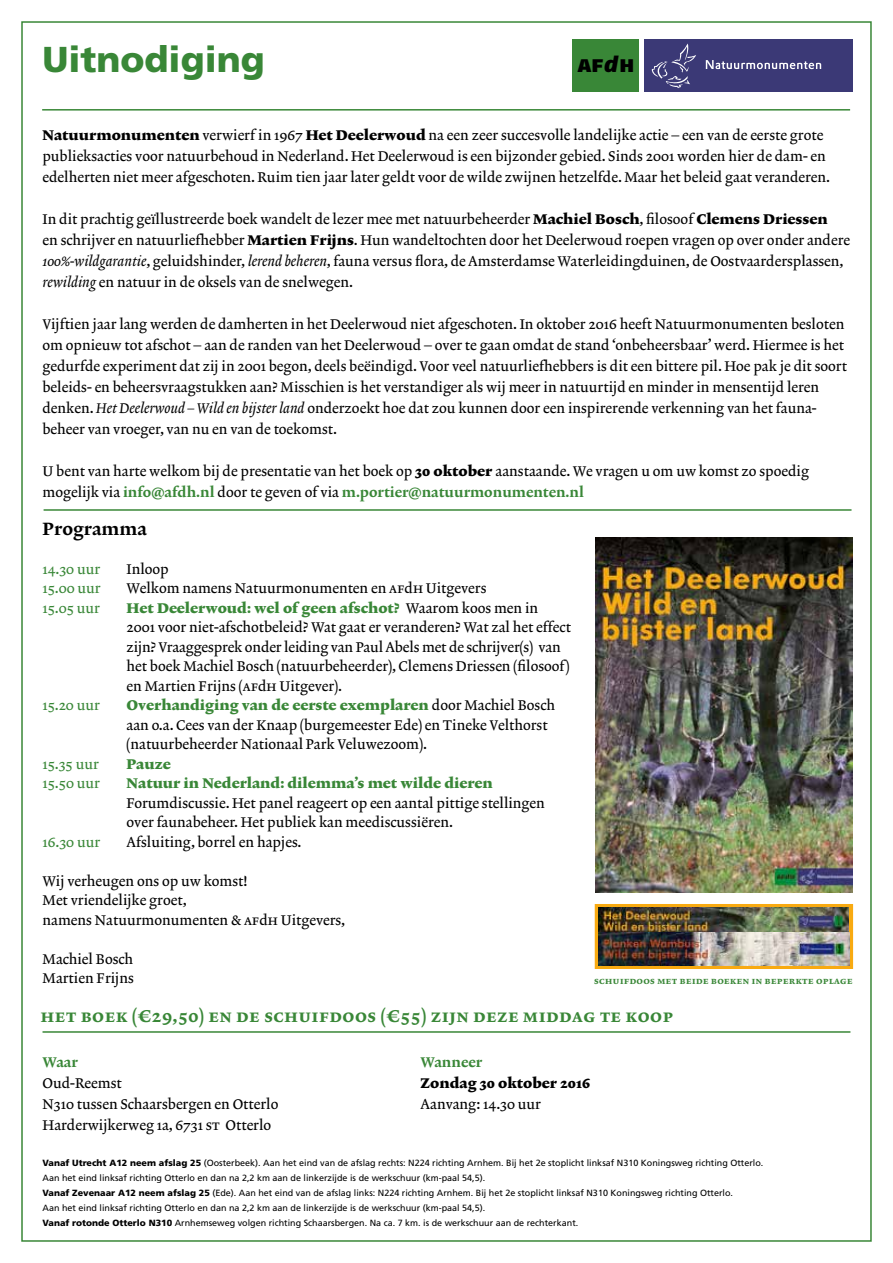
<style>
.page{position:relative;width:893px;height:1263px;background:#fff}
.page>*{position:absolute;margin:0;border:0;box-sizing:border-box;transform-origin:0 0}
.t1{font:900 36px "Frutiger";color:#398737}
.t2{font:22.8px "Fago No Black Caps";color:#000}
.t3{font:18px "Lexicon No 2 D Roman SC";letter-spacing:.045em;color:#398737}
.t4{font:18px "Lexicon No 2 D Roman Txt";color:#000}
.t5{font:14.25px/21px "Lexicon No 2 A Roman Txt";color:#000}
.t6{font:14.25px "Lexicon No 2 F Roman Txt";color:#398737}
.t7{font:14.25px "Lexicon No 2 D Roman Txt";color:#398737}
.t8{font:14.25px "Lexicon No 2 A Roman Txt";color:#398737}
.t9{font:14.25px "Lexicon No 2 F Roman Txt";color:#000}
.t10{font:9.75px "Lexicon No 2 D Roman SC";letter-spacing:.045em;color:#398737}
.t11{font:9px/15px "Frutiger";color:#000}
.s1{font-family:"Fago No";font-weight:900;font-style:italic}
.s2{font-family:"Lexicon No 2 F Roman Txt"}
.s3{font-family:"Lexicon No 2 A Italic Txt"}
.s4{font-family:"Lexicon No 2 A Roman Txt";color:#000}
.s5{font-family:"Lexicon No 2 A Roman SC"}
.s6{font-weight:900}
</style>
<div class="page">
<img style="left:595px;top:537px;width:257px;height:356px">
<hr style="left:42px;top:109px;width:808px;height:2px;background:#398737">
<hr style="left:44px;top:509px;width:807px;height:2px;background:#398737">
<hr style="left:43px;top:1031px;width:807px;height:2px;background:#398737">
<div style="left:572px;top:39px;width:67px;height:53px;background:#398737"></div>
<div style="left:644px;top:39px;width:209px;height:53px;background:#3b3976"></div>
<svg style="left:651px;top:44px;width:45px;height:44px"></svg>
<svg style="left:706px;top:60px;width:115px;height:9px"></svg>
<div style="left:595px;top:904px;width:258px;height:65px;border:4px solid #f8aa11"></div>
<img style="left:599px;top:907px;width:250px;height:59px">
<h1 class="t1" style="left:43px;top:38px;width:224px">Uitnodiging</h1>
<h2 class="t2" style="left:577px;top:51px;width:59px">af<span class="s1">d</span>h</h2>
<p class="t5" style="left:43px;top:125px;width:789px"><span class="s2">Natuurmonumenten</span> verwierf in 1967 <span class="s2">Het Deelerwoud</span> na een zeer succesvolle landelijke actie – een van de eerste grote publieksacties voor natuurbehoud in Nederland. Het Deelerwoud is een bijzonder gebied. Sinds 2001 worden hier de dam- en edelherten niet meer afgeschoten. Ruim tien jaar later geldt voor de wilde zwijnen hetzelfde. Maar het beleid gaat veranderen.</p>
<p class="t5" style="left:43px;top:209px;width:809px">In dit prachtig geïllustreerde boek wandelt de lezer mee met natuurbeheerder <span class="s2">Machiel Bosch</span>, filosoof <span class="s2">Clemens Driessen<br></span>en schrijver en natuurliefhebber <span class="s2">Martien Frijns</span>. Hun wandeltochten door het Deelerwoud roepen vragen op over onder andere <span class="s3">100%-wildgarantie</span>, geluidshinder, <span class="s3">lerend beheren</span>, fauna versus flora, de Amsterdamse Waterleidingduinen, de Oostvaardersplassen, <span class="s3">rewilding</span> en natuur in de oksels van de snelwegen.</p>
<p class="t5" style="left:43px;top:314px;width:806px">Vijftien jaar lang werden de damherten in het Deelerwoud niet afgeschoten. In oktober 2016 heeft Natuurmonumenten besloten om opnieuw tot afschot – aan de randen van het Deelerwoud – over te gaan omdat de stand ‘onbeheersbaar’ werd. Hiermee is het gedurfde experiment dat zij in 2001 begon, deels beëindigd. Voor veel natuurliefhebbers is dit een bittere pil. Hoe pak je dit soort beleids- en beheersvraagstukken aan? Misschien is het verstandiger als wij meer in natuurtijd en minder in mensentijd leren denken. <span class="s3">Het Deelerwoud – Wild en bijster land</span> onderzoekt hoe dat zou kunnen door een inspirerende verkenning van het fauna&shy;beheer van vroeger, van nu en van de toekomst.</p>
<p class="t5" style="left:43px;top:461px;width:768px">U bent van harte welkom bij de presentatie van het boek op <span class="s2">30 oktober</span> aanstaande. We vragen u om uw komst zo spoedig</p>
<p class="t7" style="left:43px;top:484px;width:543px"><span class="s4">mogelijk via</span> info@afdh.nl <span class="s4">door te geven of via</span> m.portier@natuurmonumenten.nl</p>
<p class="t4" style="left:43px;top:518px;width:106px">Programma</p>
<p class="t8" style="left:43px;top:560px;width:59px">14.30 uur</p>
<p class="t5" style="left:127px;top:559px;width:44px">Inloop</p>
<p class="t8" style="left:43px;top:580px;width:60px">15.00 uur</p>
<p class="t5" style="left:127px;top:578px;width:361px">Welkom namens Natuurmonumenten en <span class="s5">af</span>d<span class="s5">h</span> Uitgevers</p>
<p class="t8" style="left:43px;top:599px;width:59px">15.05 uur</p>
<p class="t6" style="left:127px;top:599px;width:413px">Het Deelerwoud: wel of geen afschot? <span class="s4">Waarom koos men in</span></p>
<p class="t5" style="left:127px;top:618px;width:446px;line-height:19.5px">2001 voor niet-afschotbeleid? Wat gaat er veranderen? Wat zal het effect zijn? Vraaggesprek onder leiding van Paul Abels met de schrijver(s) van het boek Machiel Bosch (natuurbeheerder), Clemens Driessen (filosoof) en Martien Frijns (<span class="s5">af</span>d<span class="s5">h</span> Uitgever).</p>
<p class="t8" style="left:43px;top:697px;width:59px">15.20 uur</p>
<p class="t6" style="left:127px;top:697px;width:430px">Overhandiging van de eerste exemplaren <span class="s4">door Machiel Bosch</span></p>
<p class="t5" style="left:127px;top:716px;width:423px;line-height:19.5px">aan o.a. Cees van der Knaap (burgemeester Ede) en Tineke Velthorst (natuurbeheerder Nationaal Park Veluwezoom).</p>
<p class="t8" style="left:43px;top:755px;width:58px">15.35 uur</p>
<p class="t6" style="left:127px;top:755px;width:46px">Pauze</p>
<p class="t8" style="left:43px;top:775px;width:59px">15.50 uur</p>
<p class="t6" style="left:127px;top:775px;width:368px">Natuur in Nederland: dilemma’s met wilde dieren</p>
<p class="t5" style="left:127px;top:794px;width:420px;line-height:19.5px">Forumdiscussie. Het panel reageert op een aantal pittige stellingen over faunabeheer. Het publiek kan meediscussiëren.</p>
<p class="t8" style="left:43px;top:833px;width:59px">16.30 uur</p>
<p class="t5" style="left:127px;top:832px;width:176px">Afsluiting, borrel en hapjes.</p>
<p class="t5" style="left:43px;top:872px;width:304px;line-height:19.5px">Wij verheugen ons op uw komst!<br>Met vriendelijke groet,<br>namens Natuurmonumenten &amp; <span class="s5">af</span>d<span class="s5">h</span> Uitgevers,</p>
<p class="t5" style="left:43px;top:950px;width:93px;line-height:19.5px">Machiel Bosch<br>Martien Frijns</p>
<p class="t10" style="left:594px;top:974px;width:260px">schuifdoos met beide boeken in beperkte oplage</p>
<p class="t3" style="left:41px;top:1005px;width:634px">het boek (€29,50) en de schuifdoos (€55) zijn deze middag te koop</p>
<p class="t7" style="left:43px;top:1054px;width:37px">Waar</p>
<p class="t7" style="left:421px;top:1054px;width:63px">Wanneer</p>
<p class="t5" style="left:43px;top:1073px;width:81px">Oud-Reemst</p>
<p class="t9" style="left:421px;top:1075px;width:171px">Zondag 30 oktober 2016</p>
<p class="t5" style="left:43px;top:1094px;width:237px">N310 tussen Schaarsbergen en Otterlo</p>
<p class="t5" style="left:421px;top:1094px;width:122px">Aanvang: 14.30 uur</p>
<p class="t5" style="left:43px;top:1115px;width:230px">Harderwijkerweg 1a, 6731 <span class="s5">st</span> Otterlo</p>
<p class="t11" style="left:43px;top:1156px;width:722px"><span class="s6">Vanaf Utrecht A12 neem afslag 25</span> (Oosterbeek). Aan het eind van de afslag rechts: N224 richting Arnhem. Bij het 2e stoplicht linksaf N310 Koningsweg richting Otterlo.<br>Aan het eind linksaf richting Otterlo en dan na 2,2 km aan de linkerzijde is de werkschuur (km-paal 54,5).<br><span class="s6">Vanaf Zevenaar A12 neem afslag 25</span> (Ede). Aan het eind van de afslag links: N224 richting Arnhem. Bij het 2e stoplicht linksaf N310 Koningsweg richting Otterlo.<br>Aan het eind linksaf richting Otterlo en dan na 2,2 km aan de linkerzijde is de werkschuur (km-paal 54,5).<br><span class="s6">Vanaf rotonde Otterlo N310</span> Arnhemseweg volgen richting Schaarsbergen. Na ca. 7 km. is de werkschuur aan de rechterkant.</p>
</div>
